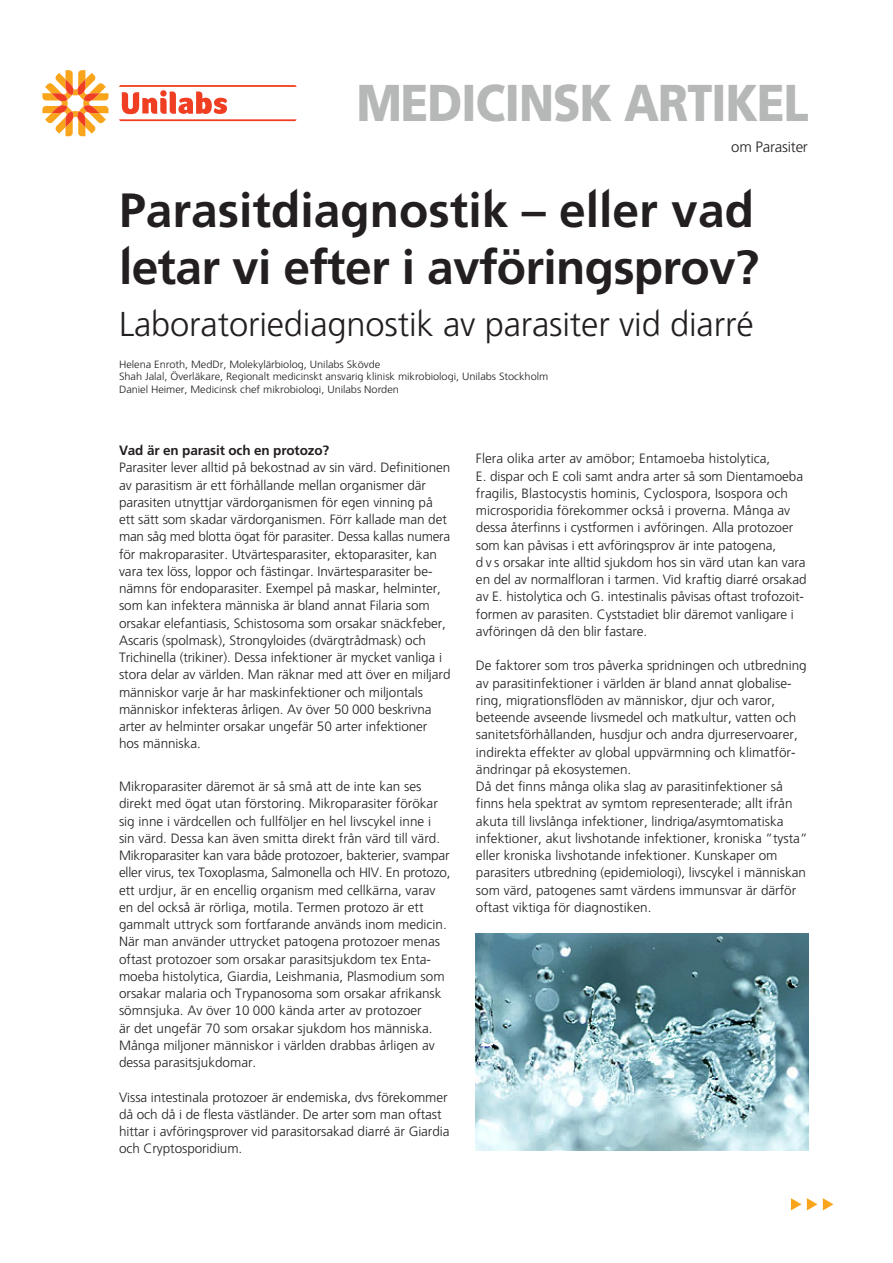
<style>
.page{position:relative;width:893px;height:1263px;background:#fff}
.page>*{position:absolute;margin:0;border:0;box-sizing:border-box;transform-origin:0 0}
.t1{font:900 51.75px "Freeway Unilabs";letter-spacing:-.02em;color:#b5b8b6;scale:.87 1}
.Rubrik_Stor{font:600 48px/57px "Freeway Unilabs";color:#231f20}
.Rubrik_Stor-2{font:300 34.5px "Freeway Unilabs";letter-spacing:-.005em;color:#231f20}
.t2{font:300 15px "Freeway Unilabs";letter-spacing:-.015em;color:#231f20}
.Bröd{font:300 13.5px/17.2px "Freeway Unilabs";color:#231f20}
.Ingress_1{font:300 13.5px/17.2px "Freeway Unilabs";letter-spacing:-.005em;color:#231f20}
.Ingress_1-2{font:600 13.5px "Freeway Unilabs";letter-spacing:-.01em;color:#231f20}
.Bildtext{font:300 10.5px "Freeway Unilabs";letter-spacing:-.005em;color:#231f20;scale:1.05 1}
</style>
<div class="page">
<svg style="left:42px;top:70px;width:67px;height:66px"></svg>
<svg style="left:119px;top:85px;width:177px;height:36px"></svg>
<svg style="left:791px;top:1198px;width:10px;height:12px"></svg>
<svg style="left:807px;top:1198px;width:10px;height:12px"></svg>
<svg style="left:823px;top:1198px;width:10px;height:12px"></svg>
<img style="left:476px;top:933px;width:332px;height:217px">
<h1 class="t1" style="left:357px;top:71px;width:521px">MEDICINSK ARTIKEL</h1>
<p class="t2" style="left:731px;top:139px;width:78px">om Parasiter</p>
<p class="Rubrik_Stor" style="left:119px;top:182px;width:641px">Parasitdiagnostik – eller vad letar vi efter i avföringsprov?</p>
<p class="Rubrik_Stor-2" style="left:119px;top:305px;width:636px">Laboratoriediagnostik av parasiter vid diarré</p>
<p class="Bildtext" style="left:119px;top:358px;width:250px">Helena Enroth, MedDr, Molekylärbiolog, Unilabs Skövde</p>
<p class="Bildtext" style="left:119px;top:371px;width:410px">Shah Jalal, Överläkare, Regionalt medicinskt ansvarig klinisk mikrobiologi, Unilabs Stockholm</p>
<p class="Bildtext" style="left:119px;top:384px;width:268px">Daniel Heimer, Medicinsk chef mikrobiologi, Unilabs Norden</p>
<p class="Ingress_1-2" style="left:119px;top:442px;width:212px">Vad är en parasit och en protozo?</p>
<p class="Ingress_1" style="left:119px;top:459px;width:333px">Parasiter lever alltid på bekostnad av sin värd. Definitionen av parasitism är ett förhållande mellan organismer där parasiten utnyttjar värdorganismen för egen vinning på ett sätt som skadar värdorganismen. Förr kallade man det man såg med blotta ögat för parasiter. Dessa kallas numera för makroparasiter. Utvärtesparasiter, ektoparasiter, kan vara tex löss, loppor och fästingar. Invärtesparasiter be&shy;nämns för endoparasiter. Exempel på maskar, helminter, som kan infektera människa är bland annat Filaria som orsakar elefantiasis, Schistosoma som orsakar snäckfeber, Ascaris (spolmask), Strongyloides (dvärgtrådmask) och Trichinella (trikiner). Dessa infektioner är mycket vanliga i stora delar av världen. Man räknar med att över en miljard människor varje år har maskinfektioner och miljontals människor infekteras årligen. Av över 50 000 beskrivna arter av helminter orsakar ungefär 50 arter infektioner hos människa.</p>
<p class="Bröd" style="left:119px;top:778px;width:333px">Mikroparasiter däremot är så små att de inte kan ses direkt med ögat utan förstoring. Mikroparasiter förökar sig inne i värdcellen och fullföljer en hel livscykel inne i<br>sin värd. Dessa kan även smitta direkt från värd till värd.<br>Mikroparasiter kan vara både protozoer, bakterier, svampar eller virus, tex Toxoplasma, Salmonella och HIV. En protozo, ett urdjur, är en encellig organism med cellkärna, varav en del också är rörliga, motila. Termen protozo är ett gammalt uttryck som fortfarande används inom medicin.<br>När man använder uttrycket patogena protozoer menas oftast protozoer som orsakar parasitsjukdom tex Enta&shy;moeba histolytica, Giardia, Leishmania, Plasmodium som orsakar malaria och Trypanosoma som orsakar afrikansk sömnsjuka. Av över 10 000 kända arter av protozoer<br>är det ungefär 70 som orsakar sjukdom hos människa.<br>Många miljoner människor i världen drabbas årligen av dessa parasitsjukdomar.</p>
<p class="Bröd" style="left:119px;top:1088px;width:332px">Vissa intestinala protozoer är endemiska, dvs förekommer då och då i de flesta västländer. De arter som man oftast hittar i avföringsprover vid parasitorsakad diarré är Giardia och Cryptosporidium.</p>
<p class="Bröd" style="left:476px;top:450px;width:332px">Flera olika arter av amöbor; Entamoeba histolytica,<br>E. dispar och E coli samt andra arter så som Dientamoeba fragilis, Blastocystis hominis, Cyclospora, Isospora och microsporidia förekommer också i proverna. Många av dessa återfinns i cystformen i avföringen. Alla protozoer som kan påvisas i ett avföringsprov är inte patogena,<br>d v s orsakar inte alltid sjukdom hos sin värd utan kan vara en del av normalfloran i tarmen. Vid kraftig diarré orsakad av E. histolytica och G. intestinalis påvisas oftast trofozoit&shy;formen av parasiten. Cyststadiet blir däremot vanligare i avföringen då den blir fastare.</p>
<p class="Bröd" style="left:476px;top:657px;width:332px">De faktorer som tros påverka spridningen och utbredning av parasitinfektioner i världen är bland annat globalise&shy;ring, migrationsflöden av människor, djur och varor, beteende avseende livsmedel och matkultur, vatten och sanitetsförhållanden, husdjur och andra djurreservoarer, indirekta effekter av global uppvärmning och klimatför&shy;ändringar på ekosystemen.</p>
<p class="Bröd" style="left:476px;top:778px;width:333px">Då det finns många olika slag av parasitinfektioner så finns hela spektrat av symtom representerade; allt ifrån akuta till livslånga infektioner, lindriga/asymtomatiska infektioner, akut livshotande infektioner, kroniska ”tysta” eller kroniska livshotande infektioner. Kunskaper om parasiters utbredning (epidemiologi), livscykel i människan som värd, patogenes samt värdens immunsvar är därför oftast viktiga för diagnostiken.</p>
</div>
